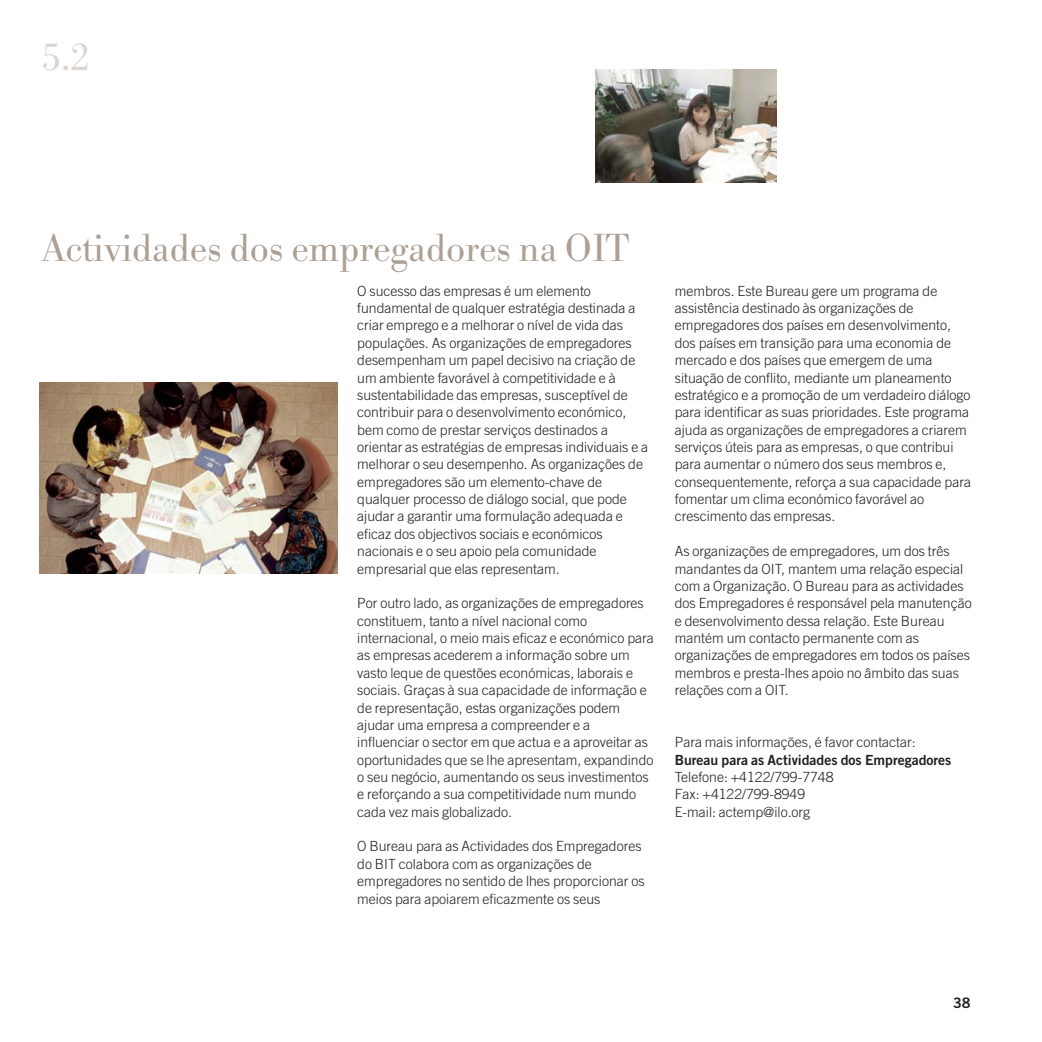
<style>
.page{position:relative;width:1042px;height:1042px;background:#fff}
.page>*{position:absolute;margin:0;border:0;box-sizing:border-box;transform-origin:0 0}
.t1{font:300 38.5px "Bodoni BE";color:#aca095}
.t2{font:300 38.5px "Bodoni BE";color:#dbd4ce}
.t3{font:14.35px "Trade Gothic Bold Two";color:#231f20}
.t4{font:300 14px/17.3px "Trade Gothic";color:#231f20}
.s1{font-family:"Trade Gothic Bold Two";font-weight:400}
</style>
<div class="page">
<img style="left:595px;top:70px;width:181px;height:113px">
<img style="left:40px;top:382px;width:297px;height:191px">
<p class="t2" style="left:41px;top:42px;width:50px">5.2</p>
<p class="t1" style="left:41px;top:233px;width:589px">Actividades dos empregadores na OIT</p>
<p class="t4" style="left:357px;top:283px;width:292px">O sucesso das empresas é um elemento fundamental de qualquer estratégia destinada a criar emprego e a melhorar o nível de vida das populações. As organizações de empregadores desempenham um papel decisivo na criação de um ambiente favorável à competitividade e à sustentabilidade das empresas, susceptível de contribuir para o desenvolvimento económico, bem como de prestar serviços destinados a orientar as estratégias de empresas individuais e a melhorar o seu desempenho. As organizações de empregadores são um elemento-chave de qualquer processo de diálogo social, que pode ajudar a garantir uma formulação adequada e eficaz dos objectivos sociais e económicos nacionais e o seu apoio pela comunidade empresarial que elas representam.</p>
<p class="t4" style="left:357px;top:596px;width:298px">Por outro lado, as organizações de empregadores constituem, tanto a nível nacional como internacional, o meio mais eficaz e económico para as empresas acederem a informação sobre um vasto leque de questões económicas, laborais e sociais. Graças à sua capacidade de informação e de representação, estas organizações podem ajudar uma empresa a compreender e a influenciar o sector em que actua e a aproveitar as oportunidades que se lhe apresentam, expandindo o seu negócio, aumentando os seus investimentos e reforçando a sua competitividade num mundo cada vez mais globalizado.</p>
<p class="t4" style="left:357px;top:839px;width:289px">O Bureau para as Actividades dos Empregadores do BIT colabora com as organizações de empregadores no sentido de lhes proporcionar os meios para apoiarem eficazmente os seus</p>
<p class="t4" style="left:675px;top:283px;width:298px">membros. Este Bureau gere um programa de assistência destinado às organizações de empregadores dos países em desenvolvimento, dos países em transição para uma economia de mercado e dos países que emergem de uma situação de conflito, mediante um planeamento estratégico e a promoção de um verdadeiro diálogo para identificar as suas prioridades. Este programa ajuda as organizações de empregadores a criarem serviços úteis para as empresas, o que contribui para aumentar o número dos seus membros e, consequentemente, reforça a sua capacidade para fomentar um clima económico favorável ao crescimento das empresas.</p>
<p class="t4" style="left:675px;top:544px;width:298px">As organizações de empregadores, um dos três mandantes da OIT, mantem uma relação especial com a Organização. O Bureau para as actividades dos Empregadores é responsável pela manutenção e desenvolvimento dessa relação. Este Bureau mantém um contacto permanente com as organizações de empregadores em todos os países membros e presta-lhes apoio no âmbito das suas relações com a OIT.</p>
<p class="t4" style="left:675px;top:735px;width:278px">Para mais informações, é favor contactar:<br><span class="s1">Bureau para as Actividades dos Empregadores<br></span>Telefone: +4122/799-7748<br>Fax: +4122/799-8949<br>E-mail: actemp@ilo.org</p>
<p class="t3" style="left:953px;top:997px;width:19px">38</p>
</div>
